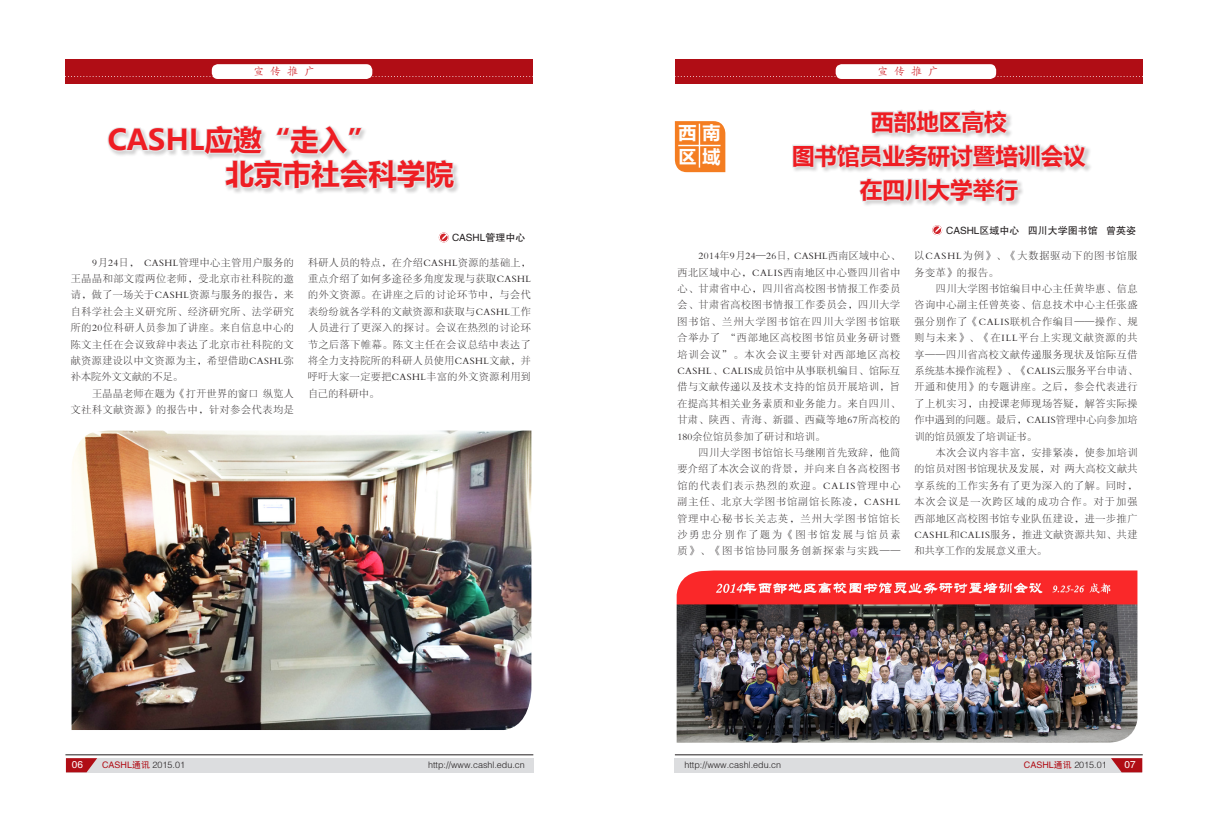
<style>
.page{position:relative;width:1208px;height:825px;background:#fff}
.page>*{position:absolute;margin:0;border:0;box-sizing:border-box;transform-origin:0 0}
.t1{font:700 28.6px/34px "Microsoft Ya Hei";color:#ee1d23}
.t2{font:700 22.6px/34px "Microsoft Ya Hei";color:#ee1d23;text-align:center}
.t3{font:700 18px/23.5px "Microsoft Ya Hei";color:#fff}
.t4{font:11px "FZKTJW GB1 0";letter-spacing:.54em;color:#d1232a}
.t5{font:10px/16.4px "FZSYJW GB1 0";letter-spacing:.055em;color:#231f20;text-align:justify}
.t6{font:10px/16.4px "FZSYJW GB1 0";letter-spacing:.1em;color:#231f20}
.t7{font:10px "FZHTJW GB1 0";color:#231f20}
.t8{font:10px "FZHTJW GB1 0";color:#fff}
.t9{font:9px "FZZDXJW GB1 0";color:#231f20}
.t10{font:9px "FZHTJW GB1 0";color:#b00d15}
.s1{font-family:"FZZDXJW GB1 0";color:#231f20}
</style>
<div class="page">
<img style="left:65px;top:59px;width:1078px;height:714px">
<p class="t4" style="left:253px;top:66px;width:63px">宣传推广</p>
<p class="t4" style="left:877px;top:66px;width:63px">宣传推广</p>
<h1 class="t1" style="left:225px;top:122px;width:230px;text-indent:-118px">CASHL应邀“走入”<br>北京市社会科学院</h1>
<p class="t5" style="left:71px;top:254px;width:224px;text-indent:21px">9月24日， CASHL管理中心主管用户服务的王晶晶和部文霞两位老师，受北京市社科院的邀请，做了一场关于CASHL资源与服务的报告，来自科学社会主义研究所、经济研究所、法学研究所的20位科研人员参加了讲座。来自信息中心的陈文主任在会议致辞中表达了北京市社科院的文献资源建设以中文资源为主，希望借助CASHL弥补本院外文文献的不足。</p>
<p class="t5" style="left:71px;top:385px;width:224px;text-align:right">王晶晶老师在题为《打开世界的窗口 纵览人<br>文社科文献资源》的报告中，针对参会代表均是</p>
<p class="t7" style="left:452px;top:232px;width:75px">CASHL管理中心</p>
<p class="t5" style="left:308px;top:254px;width:224px">科研人员的特点，在介绍CASHL资源的基础上，重点介绍了如何多途径多角度发现与获取CASHL的外文资源。在讲座之后的讨论环节中，与会代表纷纷就各学科的文献资源和获取与CASHL工作人员进行了更深入的探讨。会议在热烈的讨论环节之后落下帷幕。陈文主任在会议总结中表达了将全力支持院所的科研人员使用CASHL文献，并呼吁大家一定要把CASHL丰富的外文资源利用到自己的科研中。</p>
<h3 class="t3" style="left:678px;top:120px;width:43px">西南区域</h3>
<h2 class="t2" style="left:792px;top:104px;width:295px">西部地区高校<br>图书馆员业务研讨暨培训会议在四川大学举行</h2>
<p class="t7" style="left:946px;top:225px;width:191px">CASHL区域中心 四川大学图书馆 曾英姿</p>
<p class="t5" style="left:677px;top:248px;width:224px;text-indent:21px">2014年9月24—26日, CASHL西南区域中心、西北区域中心，CALIS西南地区中心暨四川省中心、甘肃省中心，四川省高校图书情报工作委员会、甘肃省高校图书情报工作委员会，四川大学图书馆、兰州大学图书馆在四川大学图书馆联合举办了 “西部地区高校图书馆员业务研讨暨培训会议”。本次会议主要针对西部地区高校CASHL、CALIS成员馆中从事联机编目、馆际互借与文献传递以及技术支持的馆员开展培训，旨在提高其相关业务素质和业务能力。来自四川、甘肃、陕西、青海、新疆、西藏等地67所高校的180余位馆员参加了研讨和培训。</p>
<p class="t5" style="left:677px;top:445px;width:224px;text-indent:21px">四川大学图书馆馆长马继刚首先致辞，他简要介绍了本次会议的背景，并向来自各高校图书馆的代表们表示热烈的欢迎。CALIS管理中心副主任、北京大学图书馆副馆长陈凌，CASHL管理中心秘书长关志英，兰州大学图书馆馆长沙勇忠分别作了题为《图书馆发展与馆员素质》、《图书馆协同服务创新探索与实践——</p>
<p class="t6" style="left:914px;top:248px;width:224px">以CASHL为例》、《大数据驱动下的图书馆服务变革》的报告。</p>
<p class="t5" style="left:914px;top:281px;width:224px;text-indent:21px">四川大学图书馆编目中心主任黄毕惠、信息咨询中心副主任曾英姿、信息技术中心主任张盛强分别作了《CALIS联机合作编目——操作、规则与未来》、《在ILL平台上实现文献资源的共享——四川省高校文献传递服务现状及馆际互借系统基本操作流程》、《CALIS云服务平台申请、开通和使用》的专题讲座。之后，参会代表进行了上机实习，由授课老师现场答疑，解答实际操作中遇到的问题。最后，CALIS管理中心向参加培训的馆员颁发了培训证书。</p>
<p class="t5" style="left:914px;top:445px;width:224px;text-indent:21px">本次会议内容丰富，安排紧凑，使参加培训的馆员对图书馆现状及发展，对 两大高校文献共享系统的工作实务有了更为深入的了解。同时，本次会议是一次跨区域的成功合作。对于加强西部地区高校图书馆专业队伍建设，进一步推广CASHL和CALIS服务，推进文献资源共知、共建和共享工作的发展意义重大。</p>
<p class="t8" style="left:72px;top:759px;width:13px">06</p>
<p class="t8" style="left:1124px;top:759px;width:13px">07</p>
<p class="t10" style="left:102px;top:760px;width:84px">CASHL通讯 <span class="s1">2015.01</span></p>
<p class="t9" style="left:428px;top:760px;width:98px">http://www.cashl.edu.cn</p>
<p class="t9" style="left:684px;top:760px;width:98px">http://www.cashl.edu.cn</p>
<p class="t10" style="left:1024px;top:760px;width:84px">CASHL通讯 <span class="s1">2015.01</span></p>
</div>
